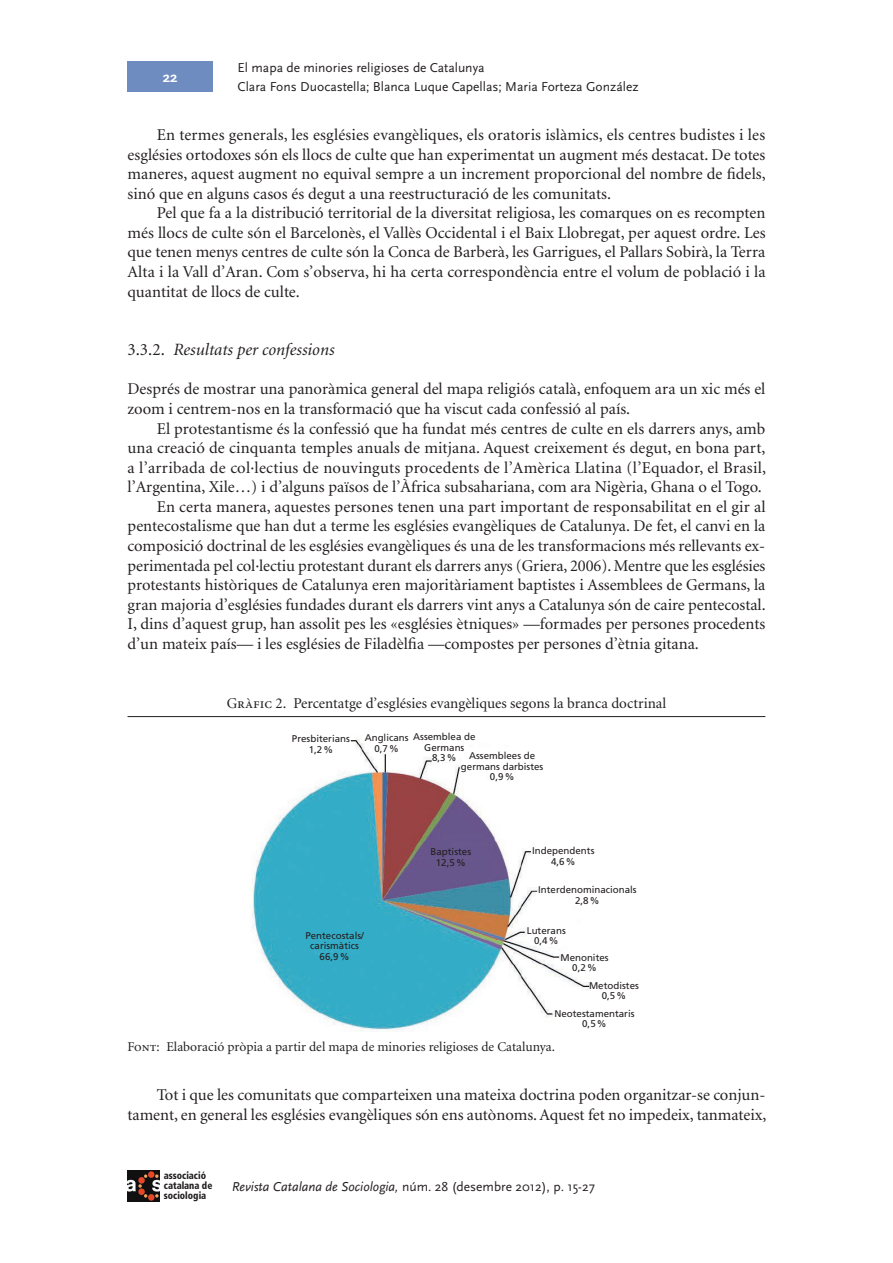
<style>
.page{position:relative;width:893px;height:1263px;background:#fff}
.page>*{position:absolute;margin:0;border:0;box-sizing:border-box;transform-origin:0 0}
.t1{font:italic 17.25px "Minion";color:#231f20}
.t2{font:16.5px/19.5px "Minion";color:#231f20;text-align:justify}
.t3{font:15px "Minion";color:#231f20}
.t4{font:700 15px "Scala Sans";color:#fff}
.t5{font:13.5px/19.5px "Scala Sans";color:#231f20}
.t6{font:13.5px "Minion";color:#231f20}
.t7{font:italic 13.5px "Scala Sans";color:#231f20}
.t8{font:900 condensed 10.2px/10.2px "Frutiger";color:#231f20;scale:.92 1}
.t9{font:9.75px/10.5px "Frutiger";color:#231f20;text-align:center}
.s1{font-style:normal}
.s2{font-family:"Minion Regular SC"}
</style>
<div class="page">
<div style="left:128px;top:61px;width:85px;height:31px;background:#6f8cc1"></div>
<img style="left:128px;top:1171px;width:32px;height:30px">
<hr style="left:128px;top:716px;width:637px;height:1px;background:#231f20">
<img style="left:251px;top:739px;width:339px;height:292px">
<p class="t4" style="left:163px;top:69px;width:16px">22</p>
<p class="t5" style="left:238px;top:58px;width:402px">El mapa de minories religioses de Catalunya<br>Clara Fons Duocastella; Blanca Luque Capellas; Maria Forteza González</p>
<p class="t2" style="left:128px;top:126px;width:640px;text-indent:29px">En termes generals, les esglésies evangèliques, els oratoris islàmics, els centres budistes i les esglésies ortodoxes són els llocs de culte que han experimentat un augment més destacat. De totes maneres, aquest augment no equival sempre a un increment proporcional del nombre de fidels, sinó que en alguns casos és degut a una reestructuració de les comunitats.</p>
<p class="t2" style="left:128px;top:204px;width:640px;text-indent:29px">Pel que fa a la distribució territorial de la diversitat religiosa, les comarques on es recompten més llocs de culte són el Barcelonès, el Vallès Occidental i el Baix Llobregat, per aquest ordre. Les que tenen menys centres de culte són la Conca de Barberà, les Garrigues, el Pallars Sobirà, la Terra Alta i la Vall d’Aran. Com s’observa, hi ha certa correspondència entre el volum de població i la quantitat de llocs de culte.</p>
<p class="t1" style="left:128px;top:341px;width:208px"><span class="s1">3.3.2.</span> Resultats per confessions</p>
<p class="t2" style="left:128px;top:380px;width:639px">Després de mostrar una panoràmica general del mapa religiós català, enfoquem ara un xic més el zoom i centrem-nos en la transformació que ha viscut cada confessió al país.</p>
<p class="t2" style="left:157px;top:419px;width:610px">El protestantisme és la confessió que ha fundat més centres de culte en els darrers anys, amb</p>
<p class="t2" style="left:128px;top:439px;width:639px">una creació de cinquanta temples anuals de mitjana. Aquest creixement és degut, en bona part,</p>
<p class="t2" style="left:128px;top:458px;width:640px">a l’arribada de col·lectius de nouvinguts procedents de l’Amèrica Llatina (l’Equador, el Brasil,</p>
<p class="t2" style="left:128px;top:478px;width:636px">l’Argentina, Xile…) i d’alguns països de l’Àfrica subsahariana, com ara Nigèria, Ghana o el Togo.</p>
<p class="t2" style="left:157px;top:497px;width:610px">En certa manera, aquestes persones tenen una part important de responsabilitat en el gir al</p>
<p class="t2" style="left:128px;top:517px;width:639px">pentecostalisme que han dut a terme les esglésies evangèliques de Catalunya. De fet, el canvi en la</p>
<p class="t2" style="left:128px;top:537px;width:639px">composició doctrinal de les esglésies evangèliques és una de les transformacions més rellevants ex-</p>
<p class="t2" style="left:128px;top:556px;width:639px">perimentada pel col·lectiu protestant durant els darrers anys (Griera, 2006). Mentre que les esglésies</p>
<p class="t2" style="left:128px;top:576px;width:639px">protestants històriques de Catalunya eren majoritàriament baptistes i Assemblees de Germans, la</p>
<p class="t2" style="left:128px;top:595px;width:640px">gran majoria d’esglésies fundades durant els darrers vint anys a Catalunya són de caire pentecostal.</p>
<p class="t2" style="left:128px;top:615px;width:639px">I, dins d’aquest grup, han assolit pes les «esglésies ètniques» —formades per persones procedents</p>
<p class="t2" style="left:128px;top:634px;width:573px">d’un mateix país— i les esglésies de Filadèlfia —compostes per persones d’ètnia gitana.</p>
<p class="t3" style="left:227px;top:695px;width:441px"><span class="s2">Gràfic</span> 2. Percentatge d’esglésies evangèliques segons la branca doctrinal</p>
<p class="t9" style="left:292px;top:734px;width:59px">Presbiterians<br>1,2%</p>
<p class="t9" style="left:413px;top:732px;width:64px">Assemblea de<br>Germans<br>8,3%</p>
<p class="t9" style="left:365px;top:733px;width:45px">Anglicans<br>0,7%</p>
<p class="t9" style="left:461px;top:750px;width:84px">Assemblees de germans darbistes<br>0,9%</p>
<p class="t9" style="left:305px;top:930px;width:60px">Pentecostals/ carismàtics<br>66,9%</p>
<p class="t9" style="left:430px;top:847px;width:42px">Baptistes<br>12,5%</p>
<p class="t9" style="left:532px;top:845px;width:64px">Independents<br>4,6%</p>
<p class="t9" style="left:538px;top:885px;width:100px">Interdenominacionals<br>2,8%</p>
<p class="t9" style="left:527px;top:925px;width:41px">Luterans<br>0,4%</p>
<p class="t9" style="left:560px;top:952px;width:50px">Menonites<br>0,2%</p>
<p class="t9" style="left:589px;top:980px;width:51px">Metodistes<br>0,5%</p>
<p class="t9" style="left:554px;top:1008px;width:82px">Neotestamentaris<br>0,5%</p>
<p class="t6" style="left:128px;top:1040px;width:429px"><span class="s2">Font:</span> Elaboració pròpia a partir del mapa de minories religioses de Catalunya.</p>
<p class="t2" style="left:128px;top:1086px;width:640px;text-align:right">Tot i que les comunitats que comparteixen una mateixa doctrina poden organitzar-se conjun&shy;tament, en general les esglésies evangèliques són ens autònoms. Aquest fet no impedeix, tanmateix,</p>
<p class="t8" style="left:164px;top:1170px;width:54px">associació catalana de sociologia</p>
<p class="t7" style="left:232px;top:1179px;width:365px">Revista Catalana de Sociologia, <span class="s1">núm. 28 (desembre 2012), p. 15-27</span></p>
</div>
